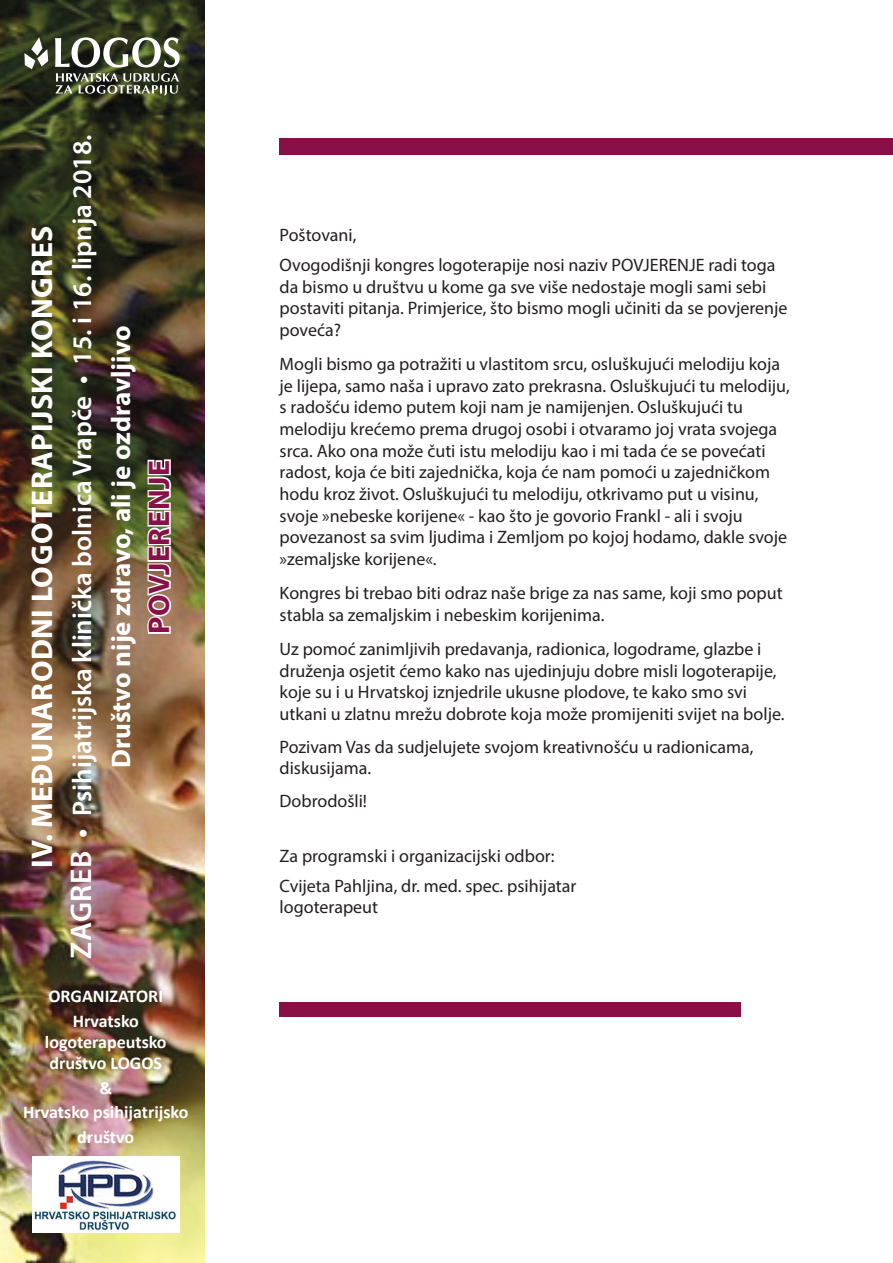
<style>
.page{position:relative;width:893px;height:1263px;background:#fff}
.page>*{position:absolute;margin:0;border:0;box-sizing:border-box;transform-origin:0 0}
.t1{font:700 30px "Myriad Pro";letter-spacing:.02em;color:#fff}
.t2{font:700 30px "Myriad Pro";color:#891047}
.t3{font:600 27px/39px "Myriad Pro";color:#fff;text-align:center}
.t4{font:18px/21.6px "Myriad Pro";color:#231f20}
.t5{font:700 18px/24.9px "Calibri";color:#fff;text-align:center}
.s1{font-size:30px}
.s2{font-weight:700}
</style>
<div class="page">
<img style="left:0;top:0;width:204px;height:1263px">
<svg style="left:145px;top:458px;width:28px;height:177px"></svg>
<svg style="left:55px;top:37px;width:125px;height:30px"></svg>
<svg style="left:24px;top:37px;width:24px;height:32px"></svg>
<svg style="left:55px;top:73px;width:124px;height:22px"></svg>
<img style="left:32px;top:1157px;width:147px;height:75px">
<div style="left:280px;top:1002px;width:461px;height:15px;background:#891047"></div>
<div style="left:280px;top:138px;width:613px;height:16px;background:#891047"></div>
<h1 class="t1" style="left:23px;top:868px;width:644px;rotate:-90deg">IV. međunarodni logoterapijski kongres</h1>
<h2 class="t3" style="left:62px;top:959px;width:826px;rotate:-90deg"><span class="s1">Zagreb •</span> Psihijatrijska klinička bolnica Vrapče • 15. i 16. lipnja 2018.<br><span class="s2">Društvo nije zdravo, ali je ozdravljivo</span></h2>
<h1 class="t2" style="left:140px;top:634px;width:175px;rotate:-90deg">POVJERENJE</h1>
<p class="t5" style="left:48px;top:984px;width:116px">ORGANIZATORI<br>Hrvatsko</p>
<p class="t5" style="left:45px;top:1031px;width:123px;line-height:20.7px;text-align:left">logoterapeutsko društvo LOGOS</p>
<p class="t5" style="left:23px;top:1075px;width:167px">&amp;<br>Hrvatsko psihijatrijsko društvo</p>
<p class="t4" style="left:280px;top:220px;width:497px;line-height:30.2px">Poštovani,<br>Ovogodišnji kongres logoterapije nosi naziv POVJERENJE radi toga</p>
<p class="t4" style="left:280px;top:276px;width:509px">da bismo u društvu u kome ga sve više nedostaje mogli sami sebi postaviti pitanja. Primjerice, što bismo mogli učiniti da se povjerenje poveća?</p>
<p class="t4" style="left:280px;top:353px;width:512px">Mogli bismo ga potražiti u vlastitom srcu, osluškujući melodiju koja je lijepa, samo naša i upravo zato prekrasna. Osluškujući tu melodiju, s radošću idemo putem koji nam je namijenjen. Osluškujući tu melodiju krećemo prema drugoj osobi i otvaramo joj vrata svojega srca. Ako ona može čuti istu melodiju kao i mi tada će se povećati radost, koja će biti zajednička, koja će nam pomoći u zajedničkom hodu kroz život. Osluškujući tu melodiju, otkrivamo put u visinu, svoje »nebeske korijene« - kao što je govorio Frankl - ali i svoju povezanost sa svim ljudima i Zemljom po kojoj hodamo, dakle svoje »zemaljske korijene«.</p>
<p class="t4" style="left:280px;top:582px;width:504px">Kongres bi trebao biti odraz naše brige za nas same, koji smo poput stabla sa zemaljskim i nebeskim korijenima.</p>
<p class="t4" style="left:280px;top:638px;width:506px">Uz pomoć zanimljivih predavanja, radionica, logodrame, glazbe i druženja osjetit ćemo kako nas ujedinjuju dobre misli logoterapije, koje su i u Hrvatskoj iznjedrile ukusne plodove, te kako smo svi utkani u zlatnu mrežu dobrote koja može promijeniti svijet na bolje.</p>
<p class="t4" style="left:280px;top:737px;width:475px;line-height:20.7px">Pozivam Vas da sudjelujete svojom kreativnošću u radionicama, diskusijama.</p>
<p class="t4" style="left:280px;top:790px;width:89px">Dobrodošli!</p>
<p class="t4" style="left:280px;top:840px;width:298px;line-height:30.2px">Za programski i organizacijski odbor:<br>Cvijeta Pahljina, dr. med. spec. psihijatar</p>
<p class="t4" style="left:280px;top:896px;width:100px">logoterapeut</p>
</div>
